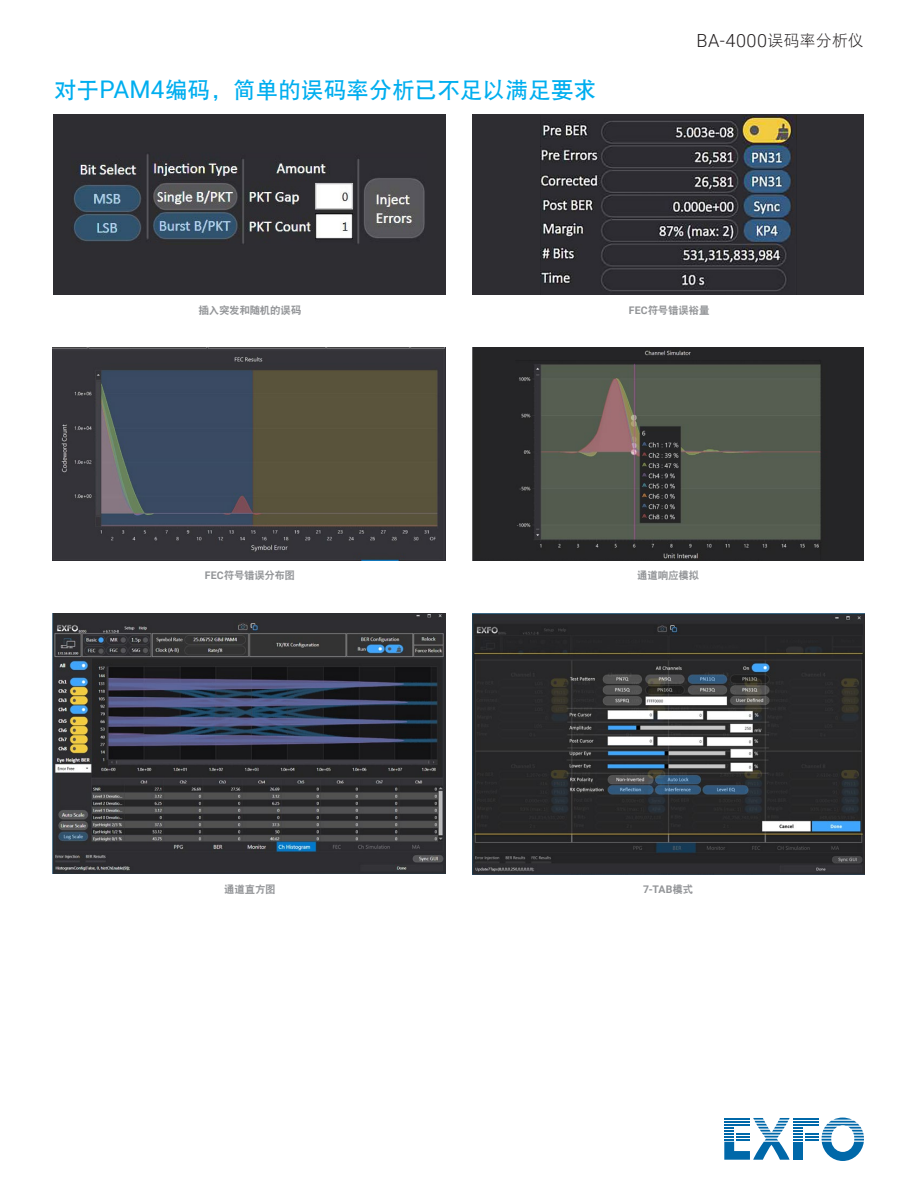
<style>
.page{position:relative;width:918px;height:1188px;background:#fff}
.page>*{position:absolute;margin:0;border:0;box-sizing:border-box;transform-origin:0 0}
.t1{font:22.5px "DF Hei W7";letter-spacing:.01em;color:#00aeef}
.t2{font:300 18.15px "Roboto";letter-spacing:.025em;color:#231f20}
.t3{font:10.5px "DF Hei W9";letter-spacing:-.02em;color:#939598}
.t4{font:700 10.5px "Roboto";color:#939598}
.s1{font-family:"Roboto";font-size:24.3px}
.s2{font-family:"DF Hei W3";font-weight:400;font-size:15.75px}
.s3{font-family:"Roboto";font-weight:700}
.s4{font-family:"DF Hei W9";font-weight:400}
</style>
<div class="page">
<svg style="left:724px;top:1118px;width:140px;height:43px"></svg>
<hr style="left:724px;top:1124px;width:26px;height:2px;background:#0068a9">
<div style="left:53px;top:114px;width:393px;height:181px;background:#2e2d32"></div>
<div style="left:472px;top:114px;width:392px;height:181px;background:#2e2d32"></div>
<img style="left:73px;top:154px;width:352px;height:90px">
<img style="left:541px;top:116px;width:255px;height:175px">
<img style="left:52px;top:348px;width:394px;height:212px">
<img style="left:52px;top:613px;width:394px;height:261px">
<img style="left:472px;top:613px;width:392px;height:261px">
<img style="left:472px;top:348px;width:392px;height:212px">
<h1 class="t1" style="left:54px;top:79px;width:544px">对于<span class="s1">PAM4</span>编码，简单的误码率分析已不足以满足要求</h1>
<h2 class="t2" style="left:697px;top:28px;width:169px">BA-4000<span class="s2">误码率分析仪</span></h2>
<p class="t3" style="left:198px;top:305px;width:104px">插入突发和随机的误码</p>
<p class="t3" style="left:629px;top:305px;width:82px"><span class="s3">FEC</span>符号错误裕量</p>
<p class="t3" style="left:205px;top:570px;width:92px"><span class="s3">FEC</span>符号错误分布图</p>
<p class="t3" style="left:637px;top:570px;width:63px">通道响应模拟</p>
<p class="t3" style="left:224px;top:884px;width:53px">通道直方图</p>
<p class="t4" style="left:643px;top:882px;width:52px">7-TAB<span class="s4">模式</span></p>
</div>
